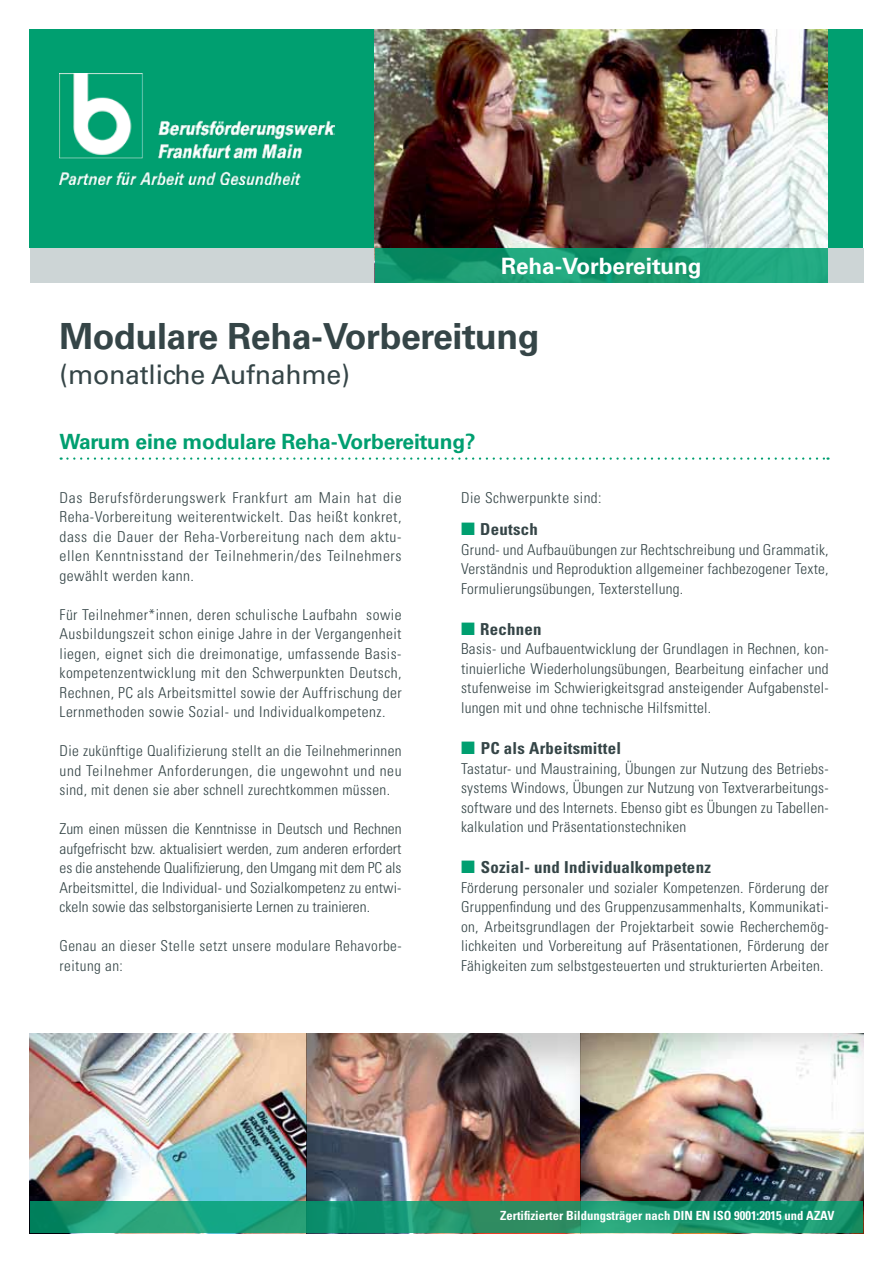
<style>
.page{position:relative;width:893px;height:1263px;background:#fff}
.page>*{position:absolute;margin:0;border:0;box-sizing:border-box;transform-origin:0 0}
.t1{font:700 36px "Univers LT Std";letter-spacing:-.01em;color:#354547}
.t2{font:27px "Univers LT Std";letter-spacing:-.01em;color:#354547}
.t3{font:700 22.5px "Univers LT Std";color:#fff}
.t4{font:700 21px "Univers LT Std";letter-spacing:-.01em;color:#009f70}
.t5{font:700 condensed 16.5px "Univers LT Std";letter-spacing:.015em;color:#354547}
.t6{font:300 condensed 15px/19.5px "Univers LT Std";letter-spacing:.015em;color:#354547;text-align:justify}
.t7{font:300 condensed 15px/19.5px "Univers LT Std";letter-spacing:.015em;color:#354547;text-align:justify;scale:1.04 1}
.t8{font:700 condensed 12.6px "Univers LT Std";color:#fff}
.s1{color:#009f70}
</style>
<div class="page">
<div style="left:30px;top:248px;width:833px;height:34px;background:#cdd5d6"></div>
<div style="left:30px;top:30px;width:833px;height:218px;background:#009f70"></div>
<img style="left:30px;top:1033px;width:275px;height:168px">
<div style="left:305px;top:1032px;width:276px;height:203px;background:#000;opacity:.2"></div>
<div style="left:579px;top:1033px;width:285px;height:202px;background:#000;opacity:.15"></div>
<img style="left:60px;top:73px;width:275px;height:111px">
<img style="left:375px;top:30px;width:453px;height:218px">
<svg style="left:375px;top:248px;width:453px;height:34px;background:#189c73"></svg>
<svg style="left:30px;top:1201px;width:832px;height:32px;background:#1d9771"></svg>
<svg style="left:61px;top:457px;width:767px;height:3px"></svg>
<h3 class="t3" style="left:501px;top:253px;width:202px">Reha-Vorbereitung</h3>
<h1 class="t1" style="left:60px;top:315px;width:482px">Modulare Reha-Vorbereitung</h1>
<h2 class="t2" style="left:60px;top:358px;width:292px">(monatliche Aufnahme)</h2>
<h3 class="t4" style="left:60px;top:429px;width:418px">Warum eine modulare Reha-Vorbereitung?</h3>
<p class="t7" style="left:60px;top:488px;width:330px">Das Berufsförderungswerk Frankfurt am Main hat die Reha-Vorbereitung weiterentwickelt. Das heißt konkret, dass die Dauer der Reha-Vorbereitung nach dem aktu&shy;ellen Kenntnisstand der Teilnehmerin/des Teilnehmers gewählt werden kann.</p>
<p class="t6" style="left:60px;top:605px;width:344px">Für Teilnehmer*innen, deren schulische Laufbahn sowie Ausbildungszeit schon einige Jahre in der Vergangenheit liegen, eignet sich die dreimonatige, umfassende Basis&shy;kompetenzentwicklung mit den Schwerpunkten Deutsch, Rechnen, PC als Arbeitsmittel sowie der Auffrischung der Lernmethoden sowie Sozial- und Individualkompetenz.</p>
<p class="t6" style="left:60px;top:741px;width:344px">Die zukünftige Qualifizierung stellt an die Teilnehmerinnen und Teilnehmer Anforderungen, die ungewohnt und neu sind, mit denen sie aber schnell zurechtkommen müssen.</p>
<p class="t6" style="left:60px;top:819px;width:344px">Zum einen müssen die Kenntnisse in Deutsch und Rechnen aufgefrischt bzw. aktualisiert werden, zum anderen erfordert es die anstehende Qualifizierung, den Umgang mit dem PC als Arbeitsmittel, die Individual- und Sozialkompetenz zu entwi&shy;ckeln sowie das selbstorganisierte Lernen zu trainieren.</p>
<p class="t6" style="left:60px;top:936px;width:344px">Genau an dieser Stelle setzt unsere modulare Rehavorbe&shy;reitung an:</p>
<p class="t6" style="left:461px;top:488px;width:142px">Die Schwerpunkte sind:</p>
<p class="t5" style="left:461px;top:519px;width:78px"><span class="s1">■</span> Deutsch</p>
<p class="t6" style="left:461px;top:540px;width:369px">Grund- und Aufbauübungen zur Rechtschreibung und Grammatik, Verständnis und Reproduktion allgemeiner fachbezogener Texte, Formulierungsübungen, Texterstellung.</p>
<p class="t5" style="left:461px;top:619px;width:82px"><span class="s1">■</span> Rechnen</p>
<p class="t6" style="left:461px;top:639px;width:369px">Basis- und Aufbauentwicklung der Grundlagen in Rechnen, kon&shy;tinuierliche Wiederholungsübungen, Bearbeitung einfacher und stufenweise im Schwierigkeitsgrad ansteigender Aufgabenstel&shy;lungen mit und ohne technische Hilfsmittel.</p>
<p class="t5" style="left:461px;top:738px;width:162px"><span class="s1">■</span> PC als Arbeitsmittel</p>
<p class="t6" style="left:461px;top:759px;width:369px">Tastatur- und Maustraining, Übungen zur Nutzung des Betriebs&shy;systems Windows, Übungen zur Nutzung von Textverarbeitungs&shy;software und des Internets. Ebenso gibt es Übungen zu Tabellen&shy;kalkulation und Präsentationstechniken</p>
<p class="t5" style="left:461px;top:857px;width:251px"><span class="s1">■</span> Sozial- und Individualkompetenz</p>
<p class="t6" style="left:461px;top:878px;width:369px">Förderung personaler und sozialer Kompetenzen. Förderung der Gruppenfindung und des Gruppenzusammenhalts, Kommunikati&shy;on, Arbeitsgrundlagen der Projektarbeit sowie Recherchemög&shy;lichkeiten und Vorbereitung auf Präsentationen, Förderung der Fähigkeiten zum selbstgesteuerten und strukturierten Arbeiten.</p>
<p class="t8" style="left:500px;top:1208px;width:336px">Zertifizierter Bildungsträger nach DIN EN ISO 9001:2015 und AZAV</p>
</div>
